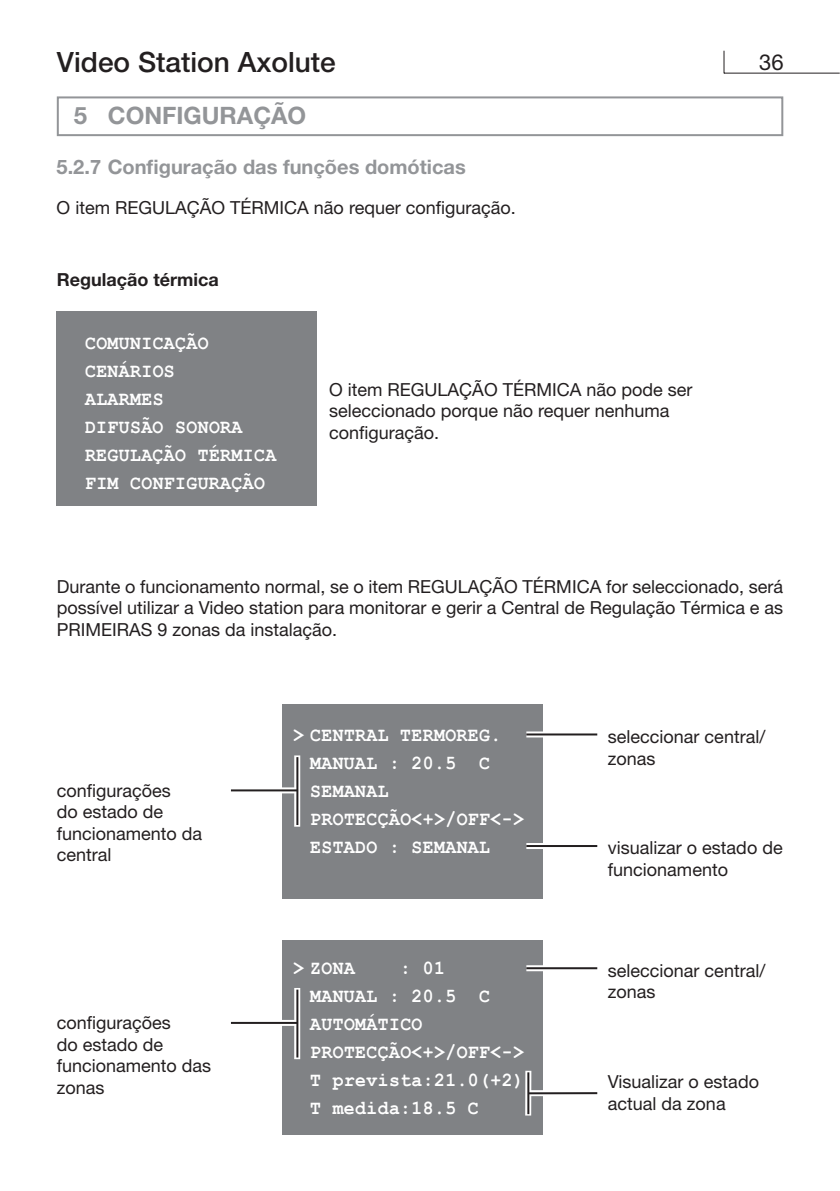
<style>
.page{position:relative;width:840px;height:1191px;background:#fff}
.page>*{position:absolute;margin:0;border:0;box-sizing:border-box;transform-origin:0 0}
.t1{font:500 28px "Helvetica Neue";color:#231f20}
.t2{font:700 24px "Helvetica Neue";color:#939598}
.t3{font:22px "Helvetica Neue";color:#231f20}
.t4{font:700 20px/28px "Courier New";letter-spacing:.025em;color:#fff;scale:.9 1}
.t5{font:700 20px "Helvetica Neue";color:#939598}
.t6{font:18px/21.6px "Helvetica Neue";color:#231f20}
.t7{font:700 18px "Helvetica Neue";color:#231f20}
</style>
<div class="page">
<hr style="left:723px;top:73px;width:116px;height:1px;background:#231f20">
<svg style="left:723px;top:51px;width:1px;height:22px"></svg>
<div style="left:57px;top:96px;width:725px;height:40px;border:2px solid #939598"></div>
<div style="left:57px;top:312px;width:260px;height:194px;background:#808285"></div>
<div style="left:282px;top:704px;width:260px;height:194px;background:#808285"></div>
<div style="left:282px;top:940px;width:260px;height:194px;background:#808285"></div>
<svg style="left:294px;top:755px;width:6px;height:71px"></svg>
<hr style="left:296px;top:757px;width:2px;height:68px;background:#231f20">
<svg style="left:246px;top:787px;width:50px;height:6px"></svg>
<hr style="left:231px;top:789px;width:67px;height:2px;background:#231f20">
<svg style="left:526px;top:731px;width:30px;height:6px"></svg>
<hr style="left:526px;top:733px;width:71px;height:2px;background:#231f20">
<div style="left:526px;top:843px;width:30px;height:6px;background:#fff"></div>
<hr style="left:526px;top:845px;width:71px;height:2px;background:#231f20">
<svg style="left:526px;top:965px;width:30px;height:6px"></svg>
<hr style="left:526px;top:967px;width:71px;height:2px;background:#231f20">
<svg style="left:525px;top:1070px;width:6px;height:45px"></svg>
<svg style="left:526px;top:1090px;width:30px;height:6px"></svg>
<hr style="left:528px;top:1092px;width:69px;height:2px;background:#231f20">
<hr style="left:527px;top:1072px;width:2px;height:42px;background:#231f20">
<svg style="left:294px;top:988px;width:6px;height:71px"></svg>
<hr style="left:296px;top:989px;width:2px;height:68px;background:#231f20">
<div style="left:246px;top:1020px;width:50px;height:6px;background:#f5f5f5"></div>
<hr style="left:231px;top:1022px;width:67px;height:2px;background:#231f20">
<h1 class="t1" style="left:57px;top:52px;width:280px">Video Station Axolute</h1>
<p class="t3" style="left:758px;top:54px;width:26px">36</p>
<h2 class="t2" style="left:74px;top:107px;width:234px">5 CONFIGURAÇÃO</h2>
<p class="t5" style="left:57px;top:160px;width:410px">5.2.7 Configuração das funções domóticas</p>
<p class="t6" style="left:57px;top:199px;width:460px">O item REGULAÇÃO TÉRMICA não requer configuração.</p>
<p class="t7" style="left:57px;top:273px;width:163px">Regulação térmica</p>
<p class="t4" style="left:85px;top:329px;width:214px">COMUNICAÇÃO<br>CENÁRIOS<br>ALARMES<br>DIFUSÃO SONORA<br>REGULAÇÃO TÉRMICA<br>FIM CONFIGURAÇÃO</p>
<p class="t6" style="left:329px;top:380px;width:365px">O item REGULAÇÃO TÉRMICA não pode ser seleccionado porque não requer nenhuma configuração.</p>
<p class="t6" style="left:57px;top:577px;width:727px;text-align:justify">Durante o funcionamento normal, se o item REGULAÇÃO TÉRMICA for seleccionado, será possível utilizar a Video station para monitorar e gerir a Central de Regulação Térmica e as PRIMEIRAS 9 zonas da instalação.</p>
<p class="t6" style="left:57px;top:781px;width:147px">configurações<br>do estado de funcionamento da central</p>
<p class="t6" style="left:57px;top:1013px;width:156px">configurações<br>do estado de funcionamento das zonas</p>
<p class="t4" style="left:310px;top:721px;width:239px;text-indent:-17px">&gt; CENTRAL TERMOREG.<br>MANUAL : 20.5 C<br>SEMANAL<br>PROTECÇÃO&lt;+&gt;/OFF&lt;-&gt;<br>ESTADO : SEMANAL</p>
<p class="t4" style="left:310px;top:954px;width:239px;text-indent:90px">: 01<br>MANUAL : 20.5 C<br>AUTOMÁTICO<br>PROTECÇÃO&lt;+&gt;/OFF&lt;-&gt;<br>T prevista:21.0(+2)<br>T medida:18.5 C</p>
<p class="t4" style="left:293px;top:954px;width:70px">&gt; ZONA</p>
<p class="t6" style="left:607px;top:727px;width:159px">seleccionar central/ zonas</p>
<p class="t6" style="left:607px;top:839px;width:176px">visualizar o estado de funcionamento</p>
<p class="t6" style="left:607px;top:961px;width:159px">seleccionar central/ zonas</p>
<p class="t6" style="left:607px;top:1072px;width:152px">Visualizar o estado actual da zona</p>
</div>
